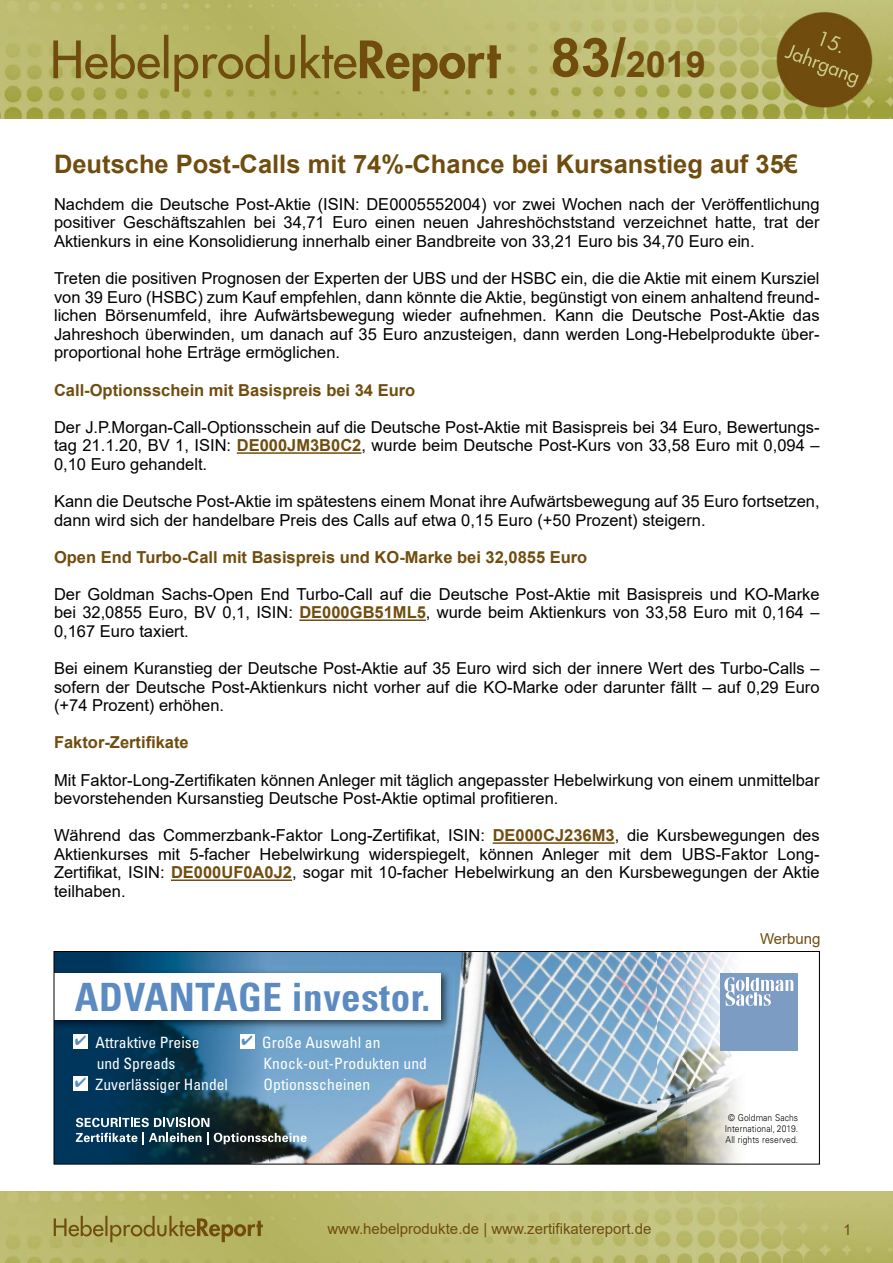
<style>
.page{position:relative;width:893px;height:1263px;background:#fff}
.page>*{position:absolute;margin:0;border:0;box-sizing:border-box;transform-origin:0 0}
.t1{font:700 condensed 39px "Univers";letter-spacing:.015em;color:#5b8bc1}
.t2{font:700 36px "Arial";color:#704d0f}
.t3{font:700 25.5px "Arial";color:#704d0f}
.t4{font:16.5px/18.6px "Arial";color:#000;text-align:justify}
.t5{font:700 16.5px "Arial";color:#704d0f}
.t6{font:condensed 15.6px/21px "Univers";letter-spacing:.01em;color:#fff}
.t7{font:15px "Arial";color:#704d0f}
.t8{font:300 9.45px/11.1px "Univers";letter-spacing:.01em;color:#000;text-align:center;scale:.9 1}
.s1{font-size:54px}
.s2{font-weight:700;color:#704d0f}
</style>
<div class="page">
<img style="left:0;top:1192px;width:893px;height:71px">
<img style="left:0;top:0;width:893px;height:119px">
<hr style="left:237px;top:452px;width:124px;height:2px;background:#704d0f">
<hr style="left:299px;top:619px;width:127px;height:2px;background:#704d0f">
<hr style="left:493px;top:842px;width:122px;height:2px;background:#704d0f">
<hr style="left:171px;top:879px;width:121px;height:2px;background:#704d0f">
<img style="left:269px;top:953px;width:388px;height:209px">
<img style="left:657px;top:953px;width:82px;height:209px">
<div style="left:54px;top:951px;width:53px;height:213px;background:#00365c"></div>
<img style="left:107px;top:1034px;width:162px;height:128px">
<img style="left:107px;top:953px;width:162px;height:14px">
<div style="left:720px;top:973px;width:78px;height:78px;background:#7d9cc4"></div>
<svg style="left:724px;top:977px;width:69px;height:29px"></svg>
<img style="left:56px;top:967px;width:399px;height:67px">
<div style="left:54px;top:973px;width:387px;height:47px;background:#fff"></div>
<svg style="left:76px;top:1118px;width:231px;height:27px"></svg>
<div style="left:73px;top:1034px;width:14px;height:14px;background:#fff"></div>
<div style="left:73px;top:1076px;width:14px;height:14px;background:#fff"></div>
<div style="left:240px;top:1034px;width:14px;height:14px;background:#fff"></div>
<div style="left:54px;top:951px;width:766px;height:213px;border:1px solid #000"></div>
<h2 class="t2" style="left:551px;top:39px;width:157px"><span class="s1">83/</span>2019</h2>
<h3 class="t3" style="left:54px;top:146px;width:745px">Deutsche Post-Calls mit 74%-Chance bei Kursanstieg auf 35€</h3>
<p class="t4" style="left:54px;top:195px;width:767px">Nachdem die Deutsche Post-Aktie (ISIN: DE0005552004) vor zwei Wochen nach der Veröffentlichung positiver Geschäftszahlen bei 34,71 Euro einen neuen Jahreshöchststand verzeichnet hatte, trat der Aktienkurs in eine Konsolidierung innerhalb einer Bandbreite von 33,21 Euro bis 34,70 Euro ein.</p>
<p class="t4" style="left:54px;top:269px;width:767px">Treten die positiven Prognosen der Experten der UBS und der HSBC ein, die die Aktie mit einem Kursziel von 39 Euro (HSBC) zum Kauf empfehlen, dann könnte die Aktie, begünstigt von einem anhaltend freund&shy;lichen Börsenumfeld, ihre Aufwärtsbewegung wieder aufnehmen. Kann die Deutsche Post-Aktie das Jahreshoch überwinden, um danach auf 35 Euro anzusteigen, dann werden Long-Hebelprodukte über&shy;proportional hohe Erträge ermöglichen.</p>
<p class="t5" style="left:54px;top:378px;width:363px">Call-Optionsschein mit Basispreis bei 34 Euro</p>
<p class="t4" style="left:54px;top:417px;width:767px">Der J.P.Morgan-Call-Optionsschein auf die Deutsche Post-Aktie mit Basispreis bei 34 Euro, Bewertungs&shy;tag 21.1.20, BV 1, ISIN: <span class="s2">DE000JM3B0C2</span>, wurde beim Deutsche Post-Kurs von 33,58 Euro mit 0,094 – 0,10 Euro gehandelt.</p>
<p class="t4" style="left:54px;top:492px;width:767px">Kann die Deutsche Post-Aktie im spätestens einem Monat ihre Aufwärtsbewegung auf 35 Euro fortsetzen, dann wird sich der handelbare Preis des Calls auf etwa 0,15 Euro (+50 Prozent) steigern.</p>
<p class="t5" style="left:54px;top:545px;width:535px">Open End Turbo-Call mit Basispreis und KO-Marke bei 32,0855 Euro</p>
<p class="t4" style="left:54px;top:585px;width:767px">Der Goldman Sachs-Open End Turbo-Call auf die Deutsche Post-Aktie mit Basispreis und KO-Marke bei 32,0855 Euro, BV 0,1, ISIN: <span class="s2">DE000GB51ML5</span>, wurde beim Aktienkurs von 33,58 Euro mit 0,164 – 0,167 Euro taxiert.</p>
<p class="t4" style="left:54px;top:659px;width:767px">Bei einem Kuranstieg der Deutsche Post-Aktie auf 35 Euro wird sich der innere Wert des Turbo-Calls – sofern der Deutsche Post-Aktienkurs nicht vorher auf die KO-Marke oder darunter fällt – auf 0,29 Euro (+74 Prozent) erhöhen.</p>
<p class="t5" style="left:54px;top:731px;width:136px">Faktor-Zertifikate</p>
<p class="t4" style="left:54px;top:770px;width:767px">Mit Faktor-Long-Zertifikaten können Anleger mit täglich angepasster Hebelwirkung von einem unmittelbar bevorstehenden Kursanstieg Deutsche Post-Aktie optimal profitieren.</p>
<p class="t4" style="left:54px;top:826px;width:767px">Während das Commerzbank-Faktor Long-Zertifikat, ISIN: <span class="s2">DE000CJ236M3</span>, die Kursbewegungen des Aktienkurses mit 5-facher Hebelwirkung widerspiegelt, können Anleger mit dem UBS-Faktor Long-Zertifikat, ISIN: <span class="s2">DE000UF0A0J2</span>, sogar mit 10-facher Hebelwirkung an den Kursbewegungen der Aktie teilhaben.</p>
<h1 class="t1" style="left:75px;top:973px;width:357px">ADVANTAGE investor.</h1>
<p class="t6" style="left:96px;top:1031px;width:134px">Attraktive Preise<br>und Spreads<br>Zuverlässiger Handel</p>
<p class="t6" style="left:262px;top:1031px;width:166px">Große Auswahl an<br>Knock-out-Produkten und<br>Optionsscheinen</p>
<p class="t7" style="left:760px;top:929px;width:62px">Werbung</p>
<p class="t8" style="left:725px;top:1112px;width:83px">© Goldman Sachs<br>International, 2019.<br>All rights reserved.</p>
<p class="t7" style="left:327px;top:1218px;width:326px">www.hebelprodukte.de | www.zertifikatereport.de</p>
<p class="t7" style="left:843px;top:1219px;width:10px">1</p>
</div>
